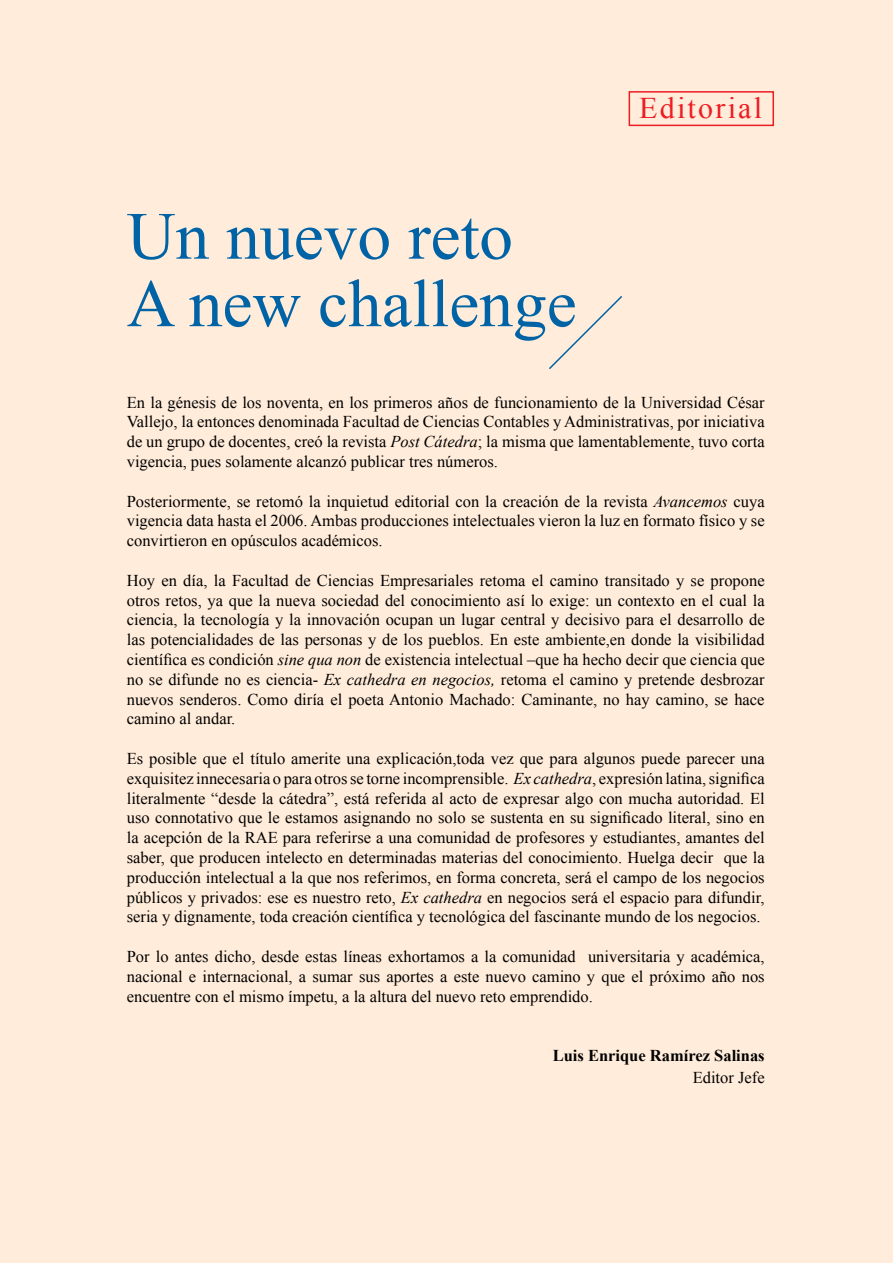
<style>
.page{position:relative;width:893px;height:1263px;background:#ffecda}
.page>*{position:absolute;margin:0;border:0;box-sizing:border-box;transform-origin:0 0}
.t1{font:67.5px/67.5px "Times New Roman";color:#0063a6}
.t2{font:30px "Times New Roman";letter-spacing:.075em;color:#ed1d24}
.t3{font:16.5px/19.8px "Times New Roman";color:#000;text-align:justify}
.t4{font:700 16.5px "Times New Roman";color:#000}
.s1{font-style:italic}
</style>
<div class="page">
<svg style="left:549px;top:296px;width:73px;height:73px"></svg>
<div style="left:629px;top:91px;width:145px;height:35px;border:2px solid #ed1d24"></div>
<h1 class="t1" style="left:127px;top:201px;width:451px">Un nuevo reto<br>A new challenge</h1>
<h2 class="t2" style="left:639px;top:88px;width:124px">Editorial</h2>
<p class="t3" style="left:127px;top:392px;width:639px">En la génesis de los noventa, en los primeros años de funcionamiento de la Universidad César Vallejo, la entonces denominada Facultad de Ciencias Contables y Administrativas, por iniciativa de un grupo de docentes, creó la revista <span class="s1">Post Cátedra</span>; la misma que lamentablemente, tuvo corta vigencia, pues solamente alcanzó publicar tres números.</p>
<p class="t3" style="left:127px;top:491px;width:639px">Posteriormente, se retomó la inquietud editorial con la creación de la revista <span class="s1">Avancemos</span> cuya vigencia data hasta el 2006. Ambas producciones intelectuales vieron la luz en formato físico y se convirtieron en opúsculos académicos.</p>
<p class="t3" style="left:127px;top:570px;width:639px">Hoy en día, la Facultad de Ciencias Empresariales retoma el camino transitado y se propone otros retos, ya que la nueva sociedad del conocimiento así lo exige: un contexto en el cual la ciencia, la tecnología y la innovación ocupan un lugar central y decisivo para el desarrollo de las potencialidades de las personas y de los pueblos. En este ambiente,en donde la visibilidad científica es condición <span class="s1">sine qua non</span> de existencia intelectual –que ha hecho decir que ciencia que no se difunde no es ciencia- <span class="s1">Ex cathedra en negocios,</span> retoma el camino y pretende desbrozar nuevos senderos. Como diría el poeta Antonio Machado: Caminante, no hay camino, se hace camino al andar.</p>
<p class="t3" style="left:127px;top:748px;width:639px">Es posible que el título amerite una explicación,toda vez que para algunos puede parecer una exquisitez innecesaria o para otros se torne incomprensible. <span class="s1">Ex cathedra</span>, expresión latina, significa literalmente “desde la cátedra”, está referida al acto de expresar algo con mucha autoridad. El uso connotativo que le estamos asignando no solo se sustenta en su significado literal, sino en la acepción de la RAE para referirse a una comunidad de profesores y estudiantes, amantes del saber, que producen intelecto en determinadas materias del conocimiento. Huelga decir que la producción intelectual a la que nos referimos, en forma concreta, será el campo de los negocios públicos y privados: ese es nuestro reto, <span class="s1">Ex cathedra</span> en negocios será el espacio para difundir, seria y dignamente, toda creación científica y tecnológica del fascinante mundo de los negocios.</p>
<p class="t3" style="left:127px;top:946px;width:639px">Por lo antes dicho, desde estas líneas exhortamos a la comunidad universitaria y académica, nacional e internacional, a sumar sus aportes a este nuevo camino y que el próximo año nos encuentre con el mismo ímpetu, a la altura del nuevo reto emprendido.</p>
<p class="t4" style="left:553px;top:1044px;width:213px">Luis Enrique Ramírez Salinas</p>
<p class="t3" style="left:693px;top:1067px;width:73px">Editor Jefe</p>
</div>
